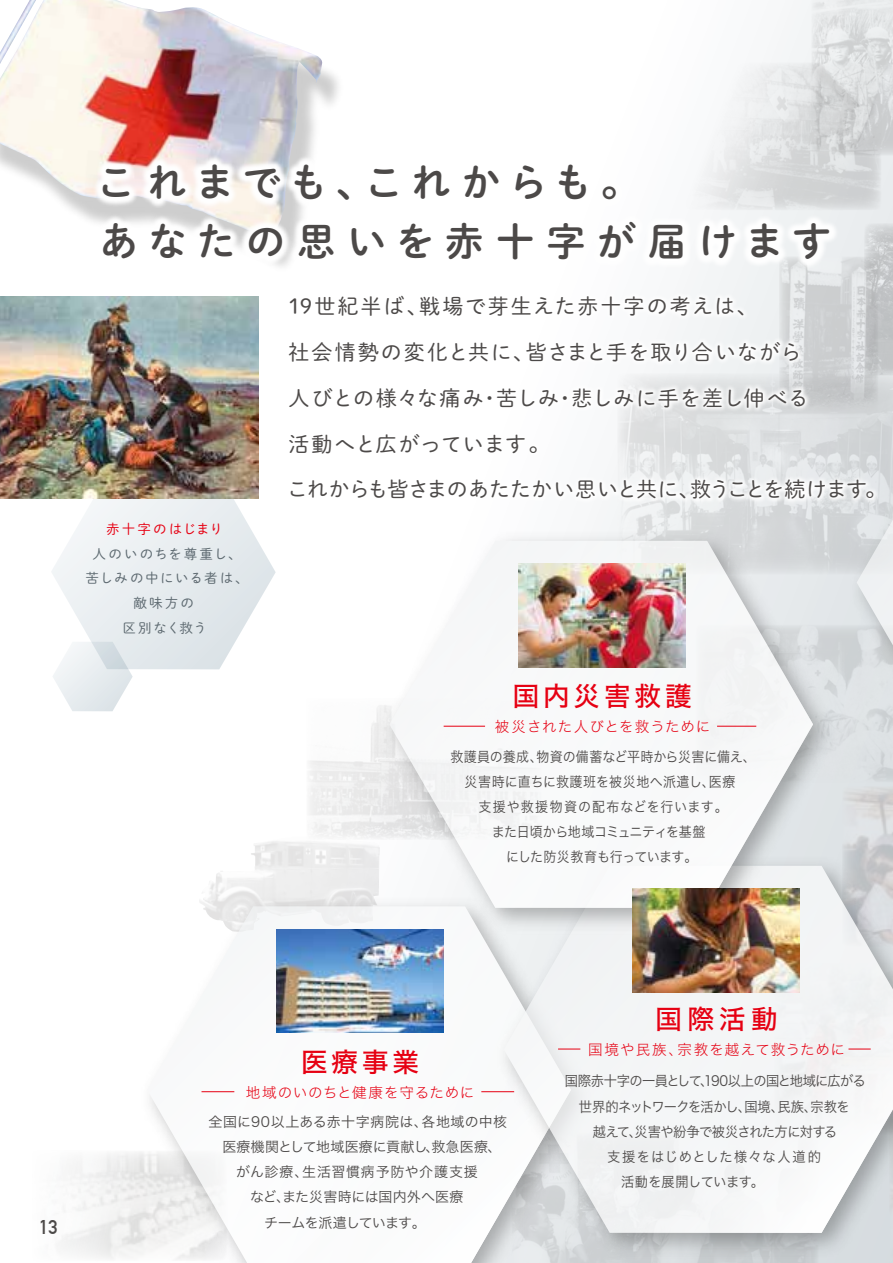
<style>
.page{position:relative;width:893px;height:1263px;background:#fff}
.page>*{position:absolute;margin:0;border:0;box-sizing:border-box;transform-origin:0 0}
.t1{font:39px/59.4px "Shuei M Go Std B";letter-spacing:.25em;color:#4c4948}
.t2{font:26.55px "Hira Kaku Std W5";letter-spacing:.15em;color:#e60012}
.t3{font:21px/45.8px "Shuei M Go Std L";letter-spacing:.035em;color:#4c4948}
.t4{font:700 19.5px "DIN Alternate";color:#4c4948}
.t5{font:14.55px "Hira Kaku Std W2";letter-spacing:.06em;color:#e60012}
.t6{font:13.95px "Hira Kaku Pro N W3";letter-spacing:-.045em;color:#4c4948;scale:.95 1}
.t7{font:13.95px "Hira Kaku Pro N W3";letter-spacing:-.05em;color:#4c4948;scale:.95 1}
.t8{font:13.95px "Hira Kaku Pro N W3";letter-spacing:-.005em;color:#4c4948;scale:.93 1}
.t9{font:13.95px "Hira Kaku Pro N W3";letter-spacing:.05em;color:#4c4948}
.t10{font:13.95px "Hira Kaku Pro N W3";letter-spacing:.025em;color:#4c4948;scale:.93 1}
.t11{font:13.95px "Hira Kaku Pro N W3";letter-spacing:.02em;color:#4c4948}
.t12{font:13.95px "Hira Kaku Pro N W3";letter-spacing:.075em;color:#4c4948;scale:.93 1}
.t13{font:13.95px "Hira Kaku Pro N W3";letter-spacing:-.035em;color:#4c4948;scale:.93 1}
.t14{font:13.95px "Hira Kaku Pro N W3";letter-spacing:.065em;color:#4c4948}
.t15{font:13.95px "Hira Kaku Pro N W3";letter-spacing:-.005em;color:#4c4948}
.t16{font:13.95px "Hira Kaku Pro N W3";letter-spacing:-.025em;color:#4c4948;scale:.93 1}
.t17{font:13.95px "Hira Kaku Pro N W3";letter-spacing:.085em;color:#4c4948;scale:.95 1}
.t18{font:13.95px "Hira Kaku Pro N W3";letter-spacing:-.05em;color:#4c4948}
.t19{font:13.95px "Hira Kaku Pro N W3";letter-spacing:-.03em;color:#4c4948;scale:.95 1}
.t20{font:13.5px/24.8px "P Shuei M Go Std L";letter-spacing:.12em;color:#5d6970;text-align:center}
.t21{font:13.5px "P Shuei M Go Std L";letter-spacing:.15em;color:#e60012}
</style>
<div class="page">
<img style="left:812px;top:0;width:81px;height:102px">
<svg style="left:309px;top:723px;width:64px;height:113px"></svg>
<img style="left:845px;top:798px;width:48px;height:52px">
<svg style="left:60px;top:1153px;width:71px;height:106px"></svg>
<img style="left:730px;top:63px;width:152px;height:39px">
<img style="left:210px;top:836px;width:163px;height:54px">
<svg style="left:147px;top:906px;width:341px;height:357px"></svg>
<img style="left:488px;top:850px;width:405px;height:413px">
<svg style="left:504px;top:866px;width:389px;height:367px"></svg>
<img style="left:373px;top:618px;width:472px;height:322px">
<svg style="left:389px;top:618px;width:424px;height:290px"></svg>
<img style="left:518px;top:618px;width:167px;height:49px">
<img style="left:841px;top:618px;width:52px;height:180px">
<svg style="left:857px;top:618px;width:36px;height:148px;background:#dadfe1"></svg>
<img style="left:633px;top:889px;width:167px;height:103px">
<svg style="left:51px;top:498px;width:198px;height:213px"></svg>
<hr style="left:444px;top:726px;width:41px;height:1px;background:#e60012">
<hr style="left:717px;top:726px;width:39px;height:1px;background:#e60012">
<svg style="left:558px;top:1049px;width:22px;height:1px"></svg>
<svg style="left:848px;top:1049px;width:23px;height:1px"></svg>
<hr style="left:481px;top:1091px;width:33px;height:1px;background:#e60012">
<hr style="left:202px;top:1091px;width:32px;height:1px;background:#e60012">
<img style="left:276px;top:929px;width:167px;height:104px">
<img style="left:0;top:0;width:323px;height:183px">
<img style="left:39px;top:102px;width:854px;height:195px">
<img style="left:232px;top:240px;width:661px;height:378px">
<img style="left:0;top:297px;width:258px;height:201px">
<h1 class="t1" style="left:97px;top:151px;width:736px">これまでも、これからも。<br>あなたの思いを赤十字が届けます</h1>
<p class="t3" style="left:287px;top:283px;width:601px">19世紀半ば、戦場で芽生えた赤十字の考えは、<br>社会情勢の変化と共に、皆さまと手を取り合いながら<br>人びとの様々な痛み・苦しみ・悲しみに手を差し伸べる<br>活動へと広がっています。<br>これからも皆さまのあたたかい思いと共に、救うことを続けます。</p>
<p class="t21" style="left:106px;top:519px;width:119px">赤十字のはじまり</p>
<p class="t20" style="left:86px;top:541px;width:165px">人のいのちを尊重し、苦しみの中にいる者は、敵味方の<br>区別なく救う</p>
<p class="t2" style="left:513px;top:676px;width:180px">国内災害救護</p>
<p class="t5" style="left:495px;top:716px;width:217px">被災された人びとを救うために</p>
<p class="t8" style="left:450px;top:744px;width:330px">救護員の養成、物資の備蓄など平時から災害に備え、</p>
<p class="t10" style="left:464px;top:769px;width:293px">災害時に直ちに救護班を被災地へ派遣し、医療</p>
<p class="t12" style="left:479px;top:794px;width:269px">支援や救援物資の配布などを行います。</p>
<p class="t13" style="left:492px;top:819px;width:231px">また日頃から地域コミュニティを基盤</p>
<p class="t16" style="left:506px;top:844px;width:207px">にした防災教育も行っています。</p>
<p class="t4" style="left:39px;top:1212px;width:20px">13</p>
<p class="t2" style="left:301px;top:1042px;width:120px">医療事業</p>
<p class="t5" style="left:246px;top:1081px;width:230px">地域のいのちと健康を守るために</p>
<p class="t9" style="left:208px;top:1109px;width:300px">全国に90以上ある赤十字病院は、各地域の中核</p>
<p class="t11" style="left:222px;top:1134px;width:281px">医療機関として地域医療に貢献し、救急医療、</p>
<p class="t14" style="left:236px;top:1159px;width:243px">がん診療、生活習慣病予防や介護支援</p>
<p class="t15" style="left:250px;top:1185px;width:215px">など、また災害時には国内外へ医療</p>
<p class="t18" style="left:264px;top:1210px;width:163px">チームを派遣しています。</p>
<p class="t2" style="left:656px;top:999px;width:124px">国際活動</p>
<p class="t5" style="left:588px;top:1039px;width:258px">国境や民族、宗教を越えて救うために</p>
<p class="t7" style="left:565px;top:1069px;width:318px">国際赤十字の一員として、190以上の国と地域に広がる</p>
<p class="t6" style="left:579px;top:1094px;width:287px">世界的ネットワークを活かし、国境、民族、宗教を</p>
<p class="t6" style="left:593px;top:1119px;width:258px">越えて、災害や紛争で被災された方に対する</p>
<p class="t17" style="left:607px;top:1144px;width:227px">支援をはじめとした様々な人道的</p>
<p class="t19" style="left:621px;top:1169px;width:152px">活動を展開しています。</p>
</div>
